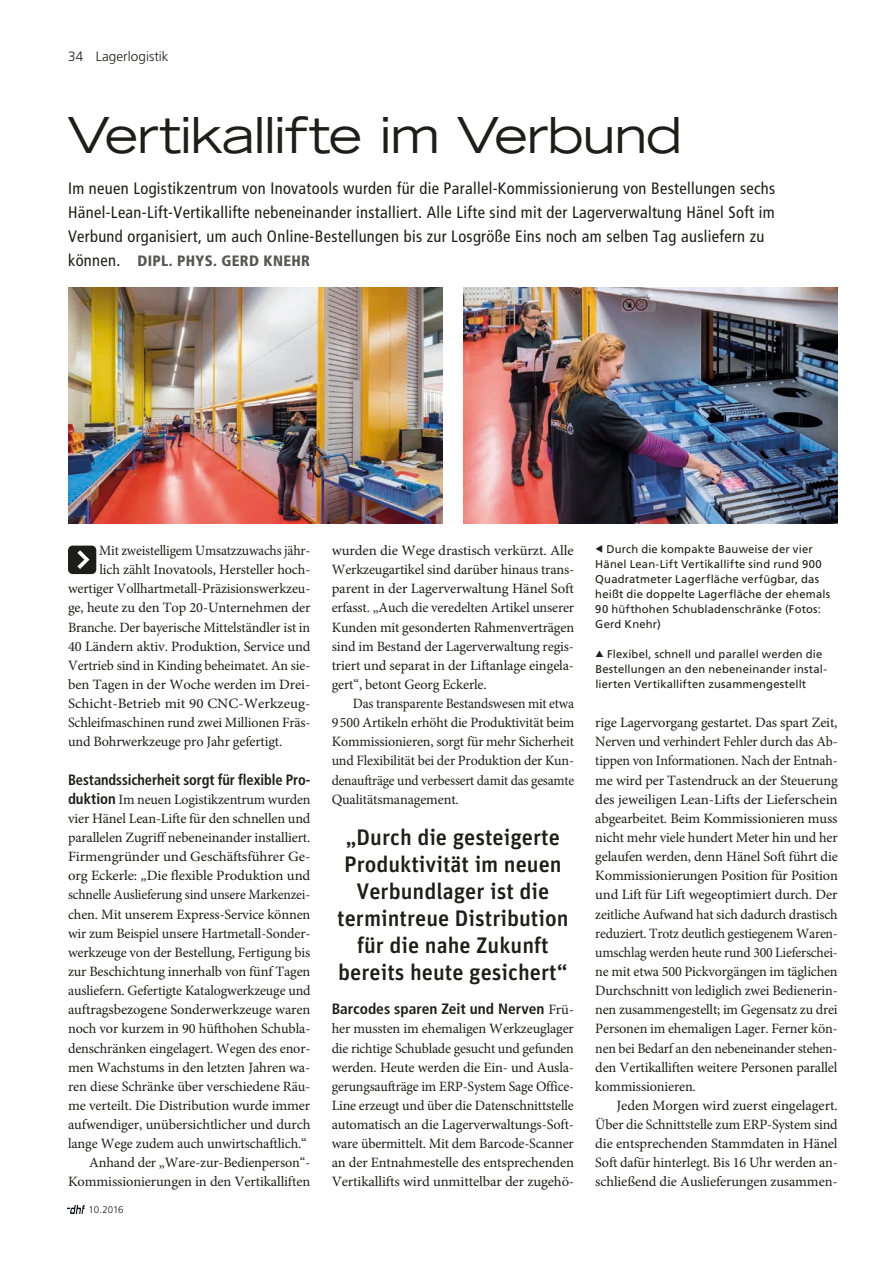
<style>
.page{position:relative;width:893px;height:1263px;background:#fff}
.page>*{position:absolute;margin:0;border:0;box-sizing:border-box;transform-origin:0 0}
.t1{font:expanded 49.5px "Trade Gothic LT Std";letter-spacing:-.02em;color:#1d1d1b}
.t2{font:500 22.5px/27px "Unit";color:#1d1d1b;text-align:center}
.t3{font:condensed 16.5px/24px "Frutiger LT Std";letter-spacing:.02em;color:#1d1d1b;text-align:justify}
.t4{font:700 condensed 15px "Frutiger LT Std";letter-spacing:-.005em;color:#1d1d1b;scale:.96 1}
.t5{font:700 condensed 15px "Frutiger LT Std";letter-spacing:-.005em;color:#1d1d1b}
.t6{font:900 condensed 15px "Frutiger LT Std";letter-spacing:.02em;color:#575756}
.t7{font:14.25px/19.2px "Minion Pro";letter-spacing:-.01em;color:#1d1d1b;text-align:justify}
.t8{font:14.25px/19.2px "Minion Pro";letter-spacing:-.01em;color:#1d1d1b;text-align:justify;scale:1.04 1}
.t9{font:14.25px/19.2px "Minion Pro";letter-spacing:-.01em;color:#1d1d1b;text-align:justify;scale:.96 1}
.t10{font:14.25px "Minion Pro";letter-spacing:-.01em;color:#1d1d1b;scale:1.05 1}
.t11{font:300 13.5px "Frutiger LT Std";letter-spacing:.005em;color:#1d1d1b}
.t12{font:11.25px/15px "Frutiger LT Std";letter-spacing:.015em;color:#1d1d1b}
.t13{font:300 9.75px "Frutiger LT Std";letter-spacing:-.02em;color:#1d1d1b}
.s1{font-weight:400;font-size:16.5px;color:#1d1d1b}
.s2{font-family:"Frutiger LT Std";font-weight:700;font-stretch:condensed;font-size:15px}
.s3{font-family:"Minion Pro";font-weight:400;font-stretch:normal;font-size:14.25px}
</style>
<div class="page">
<img style="left:67px;top:1205px;width:18px;height:8px">
<svg style="left:68px;top:546px;width:28px;height:28px"></svg>
<img style="left:68px;top:287px;width:374px;height:236px">
<img style="left:463px;top:287px;width:375px;height:236px">
<p class="t11" style="left:68px;top:49px;width:102px">34 Lagerlogistik</p>
<h1 class="t1" style="left:68px;top:103px;width:616px">Vertikallifte im Verbund</h1>
<p class="t3" style="left:68px;top:176px;width:709px">Im neuen Logistikzentrum von Inovatools wurden für die Parallel-Kommissionierung von Bestellungen sechs Hänel-Lean-Lift-Vertikallifte nebeneinander installiert. Alle Lifte sind mit der Lagerverwaltung Hänel Soft im Verbund organisiert, um auch Online-Bestellungen bis zur Losgröße Eins noch am selben Tag ausliefern zu</p>
<p class="t6" style="left:68px;top:252px;width:244px"><span class="s1">können.</span> DIPL. PHYS. GERD KNEHR</p>
<p class="t9" style="left:99px;top:541px;width:222px">Mit zweistelligem Umsatzzuwachs jähr-</p>
<p class="t7" style="left:99px;top:560px;width:212px">lich zählt Inovatools, Hersteller hoch-</p>
<p class="t7" style="left:68px;top:579px;width:244px">wertiger Vollhartmetall-Präzisionswerkzeu-</p>
<p class="t7" style="left:68px;top:598px;width:244px">ge, heute zu den Top 20-Unternehmen der</p>
<p class="t7" style="left:68px;top:617px;width:244px">Branche. Der bayerische Mittelständler ist in</p>
<p class="t7" style="left:68px;top:636px;width:244px">40 Ländern aktiv. Produktion, Service und</p>
<p class="t7" style="left:68px;top:656px;width:244px">Vertrieb sind in Kinding beheimatet. An sie-</p>
<p class="t7" style="left:68px;top:675px;width:244px">ben Tagen in der Woche werden im Drei-</p>
<p class="t10" style="left:68px;top:694px;width:232px">Schicht-Betrieb mit 90 CNC-Werkzeug-</p>
<p class="t7" style="left:68px;top:713px;width:244px">Schleifmaschinen rund zwei Millionen Fräs-</p>
<p class="t7" style="left:68px;top:732px;width:216px">und Bohrwerkzeuge pro Jahr gefertigt.</p>
<p class="t4" style="left:68px;top:770px;width:254px">Bestandssicherheit sorgt für flexible Pro-</p>
<p class="t7" style="left:68px;top:790px;width:244px;text-align:right"><span class="s2">duktion</span> Im neuen Logistikzentrum wurden vier Hänel Lean-Lifte für den schnellen und parallelen Zugriff nebeneinander installiert.<br>Firmengründer und Geschäftsführer Ge&shy;org Eckerle: „Die flexible Produktion und schnelle Auslieferung sind unsere Markenzei&shy;chen. Mit unserem Express-Service können wir zum Beispiel unsere Hartmetall-Sonder&shy;werkzeuge von der Bestellung, Fertigung bis zur Beschichtung innerhalb von fünf Tagen ausliefern. Gefertigte Katalogwerkzeuge und auftragsbezogene Sonderwerkzeuge waren noch vor kurzem in 90 hüfthohen Schubla&shy;denschränken eingelagert. Wegen des enor&shy;men Wachstums in den letzten Jahren wa&shy;ren diese Schränke über verschiedene Räu&shy;me verteilt. Die Distribution wurde immer aufwendiger, unübersichtlicher und durch lange Wege zudem auch unwirtschaftlich.“ Anhand der „Ware-zur-Bedienperson“- Kommissionierungen in den Vertikalliften</p>
<p class="t13" style="left:89px;top:1204px;width:36px">10.2016</p>
<p class="t8" style="left:332px;top:541px;width:235px">wurden die Wege drastisch verkürzt. Alle Werkzeugartikel sind darüber hinaus trans&shy;parent in der Lagerverwaltung Hänel Soft erfasst. „Auch die veredelten Artikel unserer Kunden mit gesonderten Rahmenverträgen sind im Bestand der Lagerverwaltung regis&shy;triert und separat in der Liftanlage eingela&shy;gert“, betont Georg Eckerle.</p>
<p class="t9" style="left:332px;top:694px;width:254px;text-indent:21px">Das transparente Bestandswesen mit etwa 9500 Artikeln erhöht die Produktivität beim Kommissionieren, sorgt für mehr Sicherheit und Flexibilität bei der Produktion der Kun&shy;denaufträge und verbessert damit das gesamte Qualitätsmanagement.</p>
<h2 class="t2" style="left:337px;top:823px;width:233px">„Durch die gesteigerte<br>Produktivität im neuen<br>Verbundlager ist die termintreue Distribution für die nahe Zukunft bereits heute gesichert“</h2>
<p class="t5" style="left:332px;top:1000px;width:244px">Barcodes sparen Zeit und Nerven <span class="s3">Frü-</span></p>
<p class="t7" style="left:332px;top:1019px;width:244px">her mussten im ehemaligen Werkzeuglager die richtige Schublade gesucht und gefunden werden. Heute werden die Ein- und Ausla&shy;gerungsaufträge im ERP-System Sage Office-Line erzeugt und über die Datenschnittstelle automatisch an die Lagerverwaltungs-Soft&shy;ware übermittelt. Mit dem Barcode-Scanner an der Entnahmestelle des entsprechenden Vertikallifts wird unmittelbar der zugehö-</p>
<p class="t12" style="left:595px;top:541px;width:236px">▼ Durch die kompakte Bauweise der vier Hänel Lean-Lift Vertikallifte sind rund 900<br>Quadratmeter Lagerfläche verfügbar, das heißt die doppelte Lagerfläche der ehemals 90 hüfthohen Schubladenschränke (Fotos:<br>Gerd Knehr)</p>
<p class="t12" style="left:595px;top:646px;width:233px;text-indent:12px">Flexibel, schnell und parallel werden die<br>Bestellungen an den nebeneinander instal&shy;lierten Vertikalliften zusammengestellt</p>
<p class="t7" style="left:595px;top:713px;width:244px">rige Lagervorgang gestartet. Das spart Zeit, Nerven und verhindert Fehler durch das Ab&shy;tippen von Informationen. Nach der Entnah&shy;me wird per Tastendruck an der Steuerung des jeweiligen Lean-Lifts der Lieferschein abgearbeitet. Beim Kommissionieren muss nicht mehr viele hundert Meter hin und her gelaufen werden, denn Hänel Soft führt die Kommissionierungen Position für Position und Lift für Lift wegeoptimiert durch. Der zeitliche Aufwand hat sich dadurch drastisch reduziert. Trotz deutlich gestiegenem Waren&shy;umschlag werden heute rund 300 Lieferschei&shy;ne mit etwa 500 Pickvorgängen im täglichen Durchschnitt von lediglich zwei Bedienerin&shy;nen zusammengestellt; im Gegensatz zu drei Personen im ehemaligen Lager. Ferner kön&shy;nen bei Bedarf an den nebeneinander stehen&shy;den Vertikalliften weitere Personen parallel kommissionieren.</p>
<p class="t7" style="left:595px;top:1096px;width:244px;text-indent:21px">Jeden Morgen wird zuerst eingelagert.<br>Über die Schnittstelle zum ERP-System sind die entsprechenden Stammdaten in Hänel Soft dafür hinterlegt. Bis 16 Uhr werden an&shy;schließend die Auslieferungen zusammen-</p>
</div>
